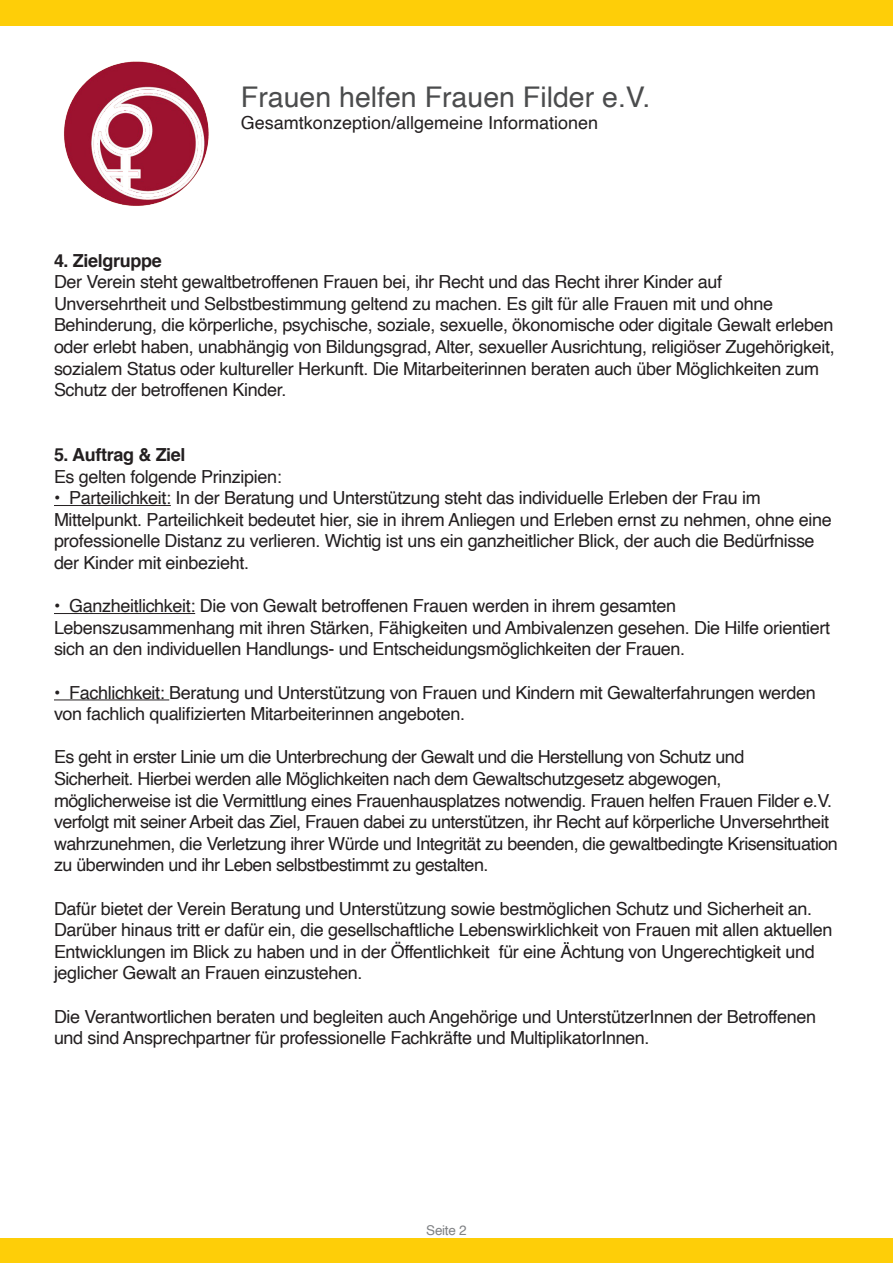
<style>
.page{position:relative;width:893px;height:1263px;background:#fff}
.page>*{position:absolute;margin:0;border:0;box-sizing:border-box;transform-origin:0 0}
.t1{font:28.5px "Helvetica";color:#4b4c4d}
.t2{font:18px/21.6px "Helvetica";letter-spacing:-.02em;color:#231f20}
.t3{font:18px "Helvetica";color:#231f20}
.t4{font:700 18px "Helvetica";letter-spacing:-.02em;color:#231f20}
.t5{font:13.5px "Helvetica";letter-spacing:-.02em;color:#808285}
</style>
<div class="page">
<hr style="left:54px;top:505px;width:117px;height:1px;background:#231f20">
<hr style="left:54px;top:613px;width:141px;height:1px;background:#231f20">
<hr style="left:54px;top:699px;width:115px;height:1px;background:#231f20">
<div style="left:0;top:0;width:893px;height:26px;background:#fece08"></div>
<div style="left:0;top:1238px;width:893px;height:25px;background:#fece08"></div>
<img style="left:64px;top:61px;width:145px;height:145px">
<p class="t1" style="left:241px;top:75px;width:411px">Frauen helfen Frauen Filder e.V.</p>
<p class="t3" style="left:241px;top:109px;width:359px">Gesamtkonzeption/allgemeine Informationen</p>
<p class="t4" style="left:54px;top:246px;width:109px">4. Zielgruppe</p>
<p class="t2" style="left:54px;top:272px;width:670px">Der Verein steht gewaltbetroffenen Frauen bei, ihr Recht und das Recht ihrer Kinder auf</p>
<p class="t2" style="left:54px;top:293px;width:720px">Unversehrtheit und Selbstbestimmung geltend zu machen. Es gilt für alle Frauen mit und ohne</p>
<p class="t2" style="left:54px;top:315px;width:782px">Behinderung, die körperliche, psychische, soziale, sexuelle, ökonomische oder digitale Gewalt erleben oder erlebt haben, unabhängig von Bildungsgrad, Alter, sexueller Ausrichtung, religiöser Zugehörigkeit, sozialem Status oder kultureller Herkunft. Die Mitarbeiterinnen beraten auch über Möglichkeiten zum Schutz der betroffenen Kinder.</p>
<p class="t4" style="left:54px;top:440px;width:133px">5. Auftrag &amp; Ziel</p>
<p class="t2" style="left:54px;top:466px;width:229px">Es gelten folgende Prinzipien:</p>
<p class="t2" style="left:54px;top:488px;width:708px">• Parteilichkeit: In der Beratung und Unterstützung steht das individuelle Erleben der Frau im</p>
<p class="t2" style="left:54px;top:509px;width:779px">Mittelpunkt. Parteilichkeit bedeutet hier, sie in ihrem Anliegen und Erleben ernst zu nehmen, ohne eine</p>
<p class="t2" style="left:54px;top:531px;width:762px">professionelle Distanz zu verlieren. Wichtig ist uns ein ganzheitlicher Blick, der auch die Bedürfnisse der Kinder mit einbezieht.</p>
<p class="t2" style="left:54px;top:596px;width:624px">• Ganzheitlichkeit: Die von Gewalt betroffenen Frauen werden in ihrem gesamten</p>
<p class="t2" style="left:54px;top:617px;width:778px">Lebenszusammenhang mit ihren Stärken, Fähigkeiten und Ambivalenzen gesehen. Die Hilfe orientiert sich an den individuellen Handlungs- und Entscheidungsmöglichkeiten der Frauen.</p>
<p class="t2" style="left:54px;top:682px;width:763px">• Fachlichkeit: Beratung und Unterstützung von Frauen und Kindern mit Gewalterfahrungen werden von fachlich qualifizierten Mitarbeiterinnen angeboten.</p>
<p class="t2" style="left:54px;top:747px;width:692px">Es geht in erster Linie um die Unterbrechung der Gewalt und die Herstellung von Schutz und</p>
<p class="t2" style="left:54px;top:768px;width:669px">Sicherheit. Hierbei werden alle Möglichkeiten nach dem Gewaltschutzgesetz abgewogen,</p>
<p class="t2" style="left:54px;top:790px;width:785px">möglicherweise ist die Vermittlung eines Frauenhausplatzes notwendig. Frauen helfen Frauen Filder e.V. verfolgt mit seiner Arbeit das Ziel, Frauen dabei zu unterstützen, ihr Recht auf körperliche Unversehrtheit wahrzunehmen, die Verletzung ihrer Würde und Integrität zu beenden, die gewaltbedingte Krisensituation zu überwinden und ihr Leben selbstbestimmt zu gestalten.</p>
<p class="t2" style="left:54px;top:898px;width:760px">Dafür bietet der Verein Beratung und Unterstützung sowie bestmöglichen Schutz und Sicherheit an.</p>
<p class="t2" style="left:54px;top:920px;width:780px">Darüber hinaus tritt er dafür ein, die gesellschaftliche Lebenswirklichkeit von Frauen mit allen aktuellen<br>Entwicklungen im Blick zu haben und in der Öffentlichkeit für eine Ächtung von Ungerechtigkeit und jeglicher Gewalt an Frauen einzustehen.</p>
<p class="t2" style="left:54px;top:1006px;width:763px">Die Verantwortlichen beraten und begleiten auch Angehörige und UnterstützerInnen der Betroffenen und sind Ansprechpartner für professionelle Fachkräfte und MultiplikatorInnen.</p>
<p class="t5" style="left:426px;top:1220px;width:42px">Seite 2</p>
</div>
